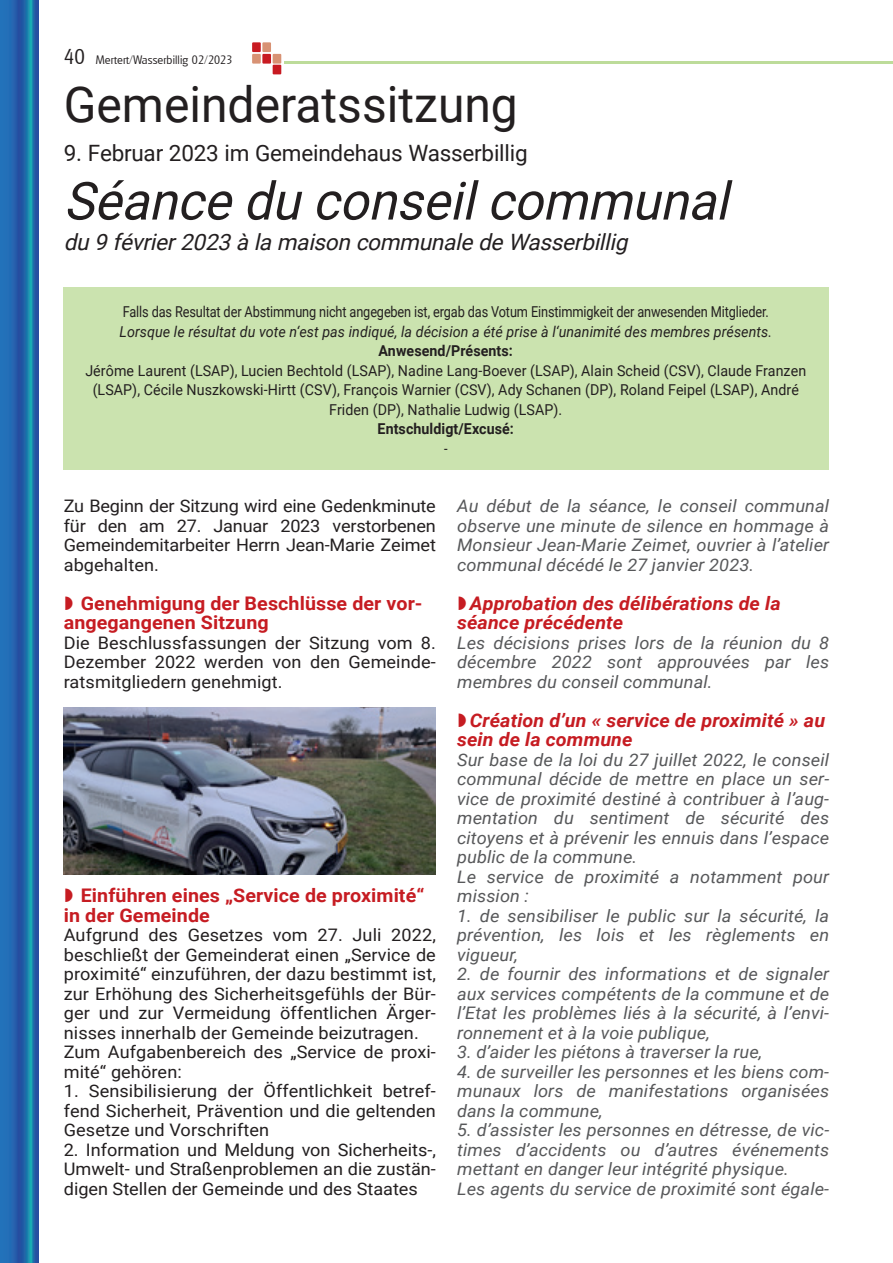
<style>
.page{position:relative;width:893px;height:1263px;background:#fff}
.page>*{position:absolute;margin:0;border:0;box-sizing:border-box;transform-origin:0 0}
.t1{font:italic 52.5px "Roboto";color:#231f20}
.t2{font:49.5px "Roboto";color:#231f20}
.t3{font:italic 22.5px "Roboto";color:#231f20}
.t4{font:22.5px "Roboto";letter-spacing:-.01em;color:#231f20}
.t5{font:700 18.75px/19.5px "Roboto";letter-spacing:.005em;color:#c61c22;scale:1.05 1}
.t6{font:italic 700 18.75px/19.5px "Roboto";letter-spacing:.005em;color:#c61c22;scale:1.05 1}
.t7{font:italic 17.25px/19.5px "Roboto";letter-spacing:.005em;color:#57585a;text-align:justify;scale:1.05 1}
.t8{font:17.25px/19.5px "Roboto";letter-spacing:.005em;color:#231f20;text-align:justify;scale:1.05 1}
.t9{font:15px/19.5px "Roboto";letter-spacing:.005em;color:#231f20;text-align:center;scale:.95 1}
.t10{font:15px "Roboto";letter-spacing:.005em;color:#231f20;scale:.85 1}
.t11{font:italic 15px "Roboto";letter-spacing:.005em;color:#231f20;scale:.95 1}
.t12{font:700 15px "Roboto";letter-spacing:.005em;color:#231f20;scale:.95 1}
.t13{font:300 12px "Glasgow";letter-spacing:.01em;color:#231f20}
.s1{font-size:21px}
</style>
<div class="page">
<svg style="left:0;top:0;width:38px;height:1263px;background:#216bad"></svg>
<div style="left:252px;top:42px;width:9px;height:10px;background:#c81a21"></div>
<div style="left:262px;top:54px;width:9px;height:10px;background:#c81a21"></div>
<div style="left:273px;top:65px;width:8px;height:9px;background:#c81a21"></div>
<div style="left:262px;top:42px;width:9px;height:10px;background:#d89274"></div>
<div style="left:252px;top:54px;width:9px;height:10px;background:#d89274"></div>
<div style="left:273px;top:54px;width:8px;height:10px;background:#d89274"></div>
<hr style="left:285px;top:62px;width:608px;height:2px;background:#bddc9a">
<div style="left:64px;top:287px;width:765px;height:183px;background:#cbe3af"></div>
<img style="left:64px;top:707px;width:372px;height:168px">
<p class="t13" style="left:64px;top:52px;width:170px"><span class="s1">40</span> Mertert/Wasserbillig 02/2023</p>
<h2 class="t2" style="left:64px;top:70px;width:456px">Gemeinderatssitzung</h2>
<h3 class="t4" style="left:64px;top:138px;width:465px">9. Februar 2023 im Gemeindehaus Wasserbillig</h3>
<h1 class="t1" style="left:64px;top:164px;width:680px">Séancedu conseilcommunal</h1>
<h3 class="t3" style="left:64px;top:226px;width:571px">du9 février2023 àlamaisoncommunaledeWasserbillig</h3>
<p class="t10" style="left:123px;top:301px;width:762px">Falls das Resultat der Abstimmung nicht angegeben ist, ergab das Votum Einstimmigkeit der anwesenden Mitglieder.</p>
<p class="t11" style="left:119px;top:321px;width:688px">Lorsque le résultat du vote n‘est pas indiqué, la décision a été prise à l‘unanimité des membres présents.</p>
<p class="t12" style="left:379px;top:340px;width:143px">Anwesend/Présents:</p>
<p class="t9" style="left:85px;top:360px;width:760px">Jérôme Laurent (LSAP), Lucien Bechtold (LSAP), Nadine Lang-Boever (LSAP), Alain Scheid (CSV), Claude Franzen (LSAP), Cécile Nuszkowski-Hirtt (CSV), François Warnier (CSV), Ady Schanen (DP), Roland Feipel (LSAP), André<br>Friden (DP), Nathalie Ludwig (LSAP).</p>
<p class="t12" style="left:378px;top:418px;width:145px">Entschuldigt/Excusé:</p>
<p class="t10" style="left:444px;top:438px;width:6px">-</p>
<p class="t8" style="left:64px;top:496px;width:356px">Zu Beginn der Sitzung wird eine Gedenkminute für den am 27. Januar 2023 verstorbenen Gemeindemitarbeiter Herrn Jean-Marie Zeimet abgehalten.</p>
<p class="t5" style="left:64px;top:593px;width:343px;text-indent:17px">Genehmigung der Beschlüsse der vor&shy;angegangenen Sitzung</p>
<p class="t8" style="left:64px;top:632px;width:356px">Die Beschlussfassungen der Sitzung vom 8.<br>Dezember 2022 werden von den Gemeinde&shy;ratsmitgliedern genehmigt.</p>
<p class="t5" style="left:64px;top:885px;width:345px;text-indent:17px">Einführen eines „Service de proximité“ in der Gemeinde</p>
<p class="t8" style="left:64px;top:925px;width:356px;text-align:left">Aufgrund des Gesetzes vom 27. Juli 2022, beschließt der Gemeinderat einen „Service de proximité“ einzuführen, der dazu bestimmt ist, zur Erhöhung des Sicherheitsgefühls der Bür&shy;ger und zur Vermeidung öffentlichen Ärger&shy;nisses innerhalb der Gemeinde beizutragen.<br>Zum Aufgabenbereich des „Service de proxi&shy;mité“ gehören:</p>
<p class="t8" style="left:64px;top:1081px;width:356px">1. Sensibilisierung der Öffentlichkeit betref&shy;fend Sicherheit, Prävention und die geltenden Gesetze und Vorschriften</p>
<p class="t8" style="left:64px;top:1139px;width:356px">2. Information und Meldung von Sicherheits-, Umwelt- und Straßenproblemen an die zustän&shy;digen Stellen der Gemeinde und des Staates</p>
<p class="t7" style="left:457px;top:496px;width:356px">Au début de la séance, le conseil communal observe une minute de silence en hommage à Monsieur Jean-Marie Zeimet, ouvrier à l’atelier communal décédé le 27 janvier 2023.</p>
<p class="t6" style="left:457px;top:593px;width:310px;text-indent:13px">Approbation des délibérations de la séance précédente</p>
<p class="t7" style="left:457px;top:632px;width:356px">Les décisions prises lors de la réunion du 8 décembre 2022 sont approuvées par les membres du conseil communal.</p>
<p class="t6" style="left:457px;top:710px;width:352px;text-indent:13px">Création d’un « service de proximité » au sein de la commune</p>
<p class="t7" style="left:457px;top:749px;width:356px;text-align:left">Sur base de la loi du 27 juillet 2022, le conseil communal décide de mettre en place un ser&shy;vice de proximité destiné à contribuer à l’aug&shy;mentation du sentiment de sécurité des citoyens et à prévenir les ennuis dans l’espace public de la commune.<br>Le service de proximité a notamment pour mission :</p>
<p class="t7" style="left:457px;top:905px;width:356px">1. de sensibiliser le public sur la sécurité, la prévention, les lois et les règlements en vigueur,</p>
<p class="t7" style="left:457px;top:964px;width:356px">2. de fournir des informations et de signaler aux services compétents de la commune et de l’Etat les problèmes liés à la sécurité, à l’envi&shy;ronnement et à la voie publique,</p>
<p class="t7" style="left:457px;top:1042px;width:292px">3. d’aider les piétons à traverser la rue,</p>
<p class="t7" style="left:457px;top:1061px;width:356px">4. de surveiller les personnes et les biens com&shy;munaux lors de manifestations organisées dans la commune,</p>
<p class="t7" style="left:457px;top:1120px;width:356px;text-align:left">5. d’assister les personnes en détresse, de vic&shy;times d’accidents ou d’autres événements mettant en danger leur intégrité physique.<br>Les agents du service de proximité sont égale-</p>
</div>
